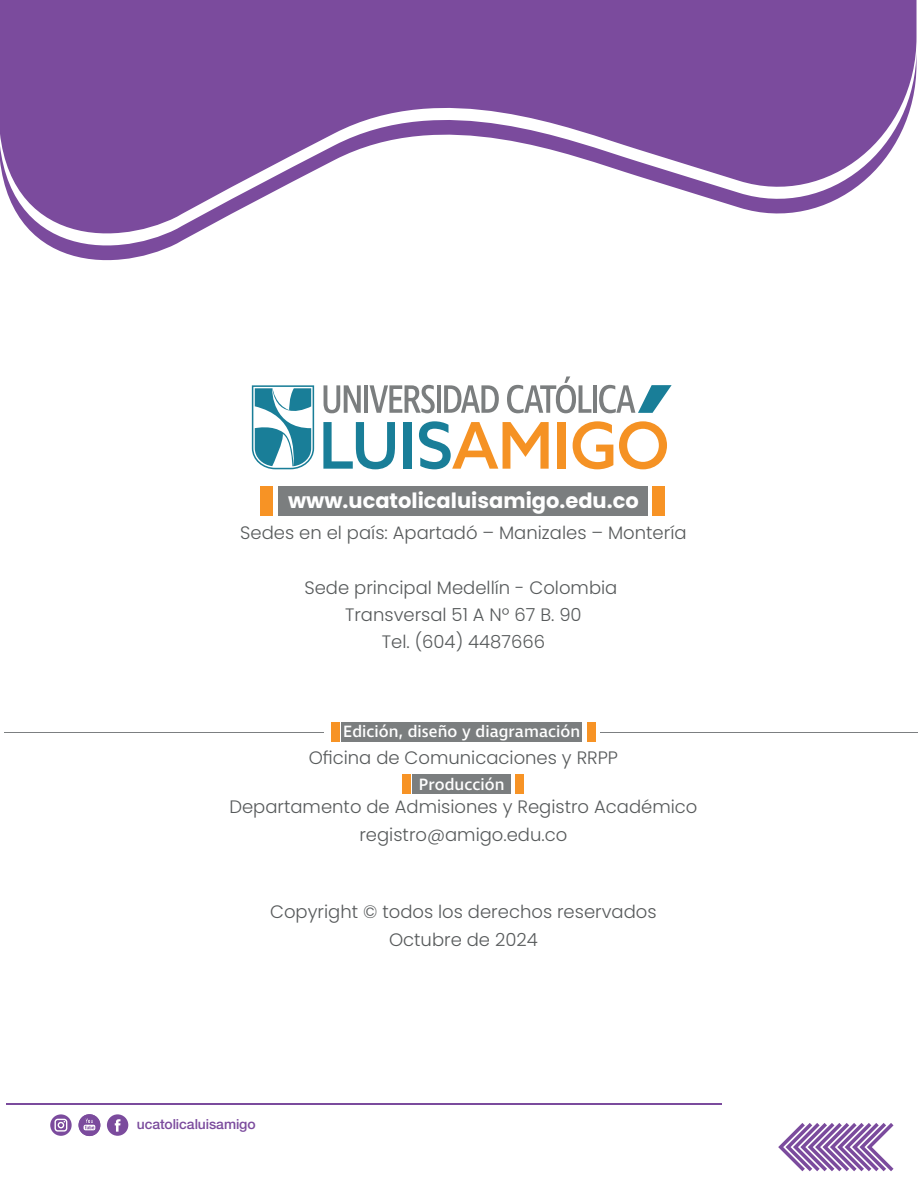
<style>
.page{position:relative;width:918px;height:1188px;background:#fff}
.page>*{position:absolute;margin:0;border:0;box-sizing:border-box;transform-origin:0 0}
.t1{font:700 21px "Poppins";color:#fff}
.t2{font:300 18px/27.3px "Poppins";color:#575a5b;text-align:center}
.t3{font:500 16.8px "Ingra";letter-spacing:.005em;color:#fff}
.t4{font:500 13.95px "Helvetica Neue LT Std";letter-spacing:-.005em;color:#7b4b9d}
</style>
<div class="page">
<hr style="left:7px;top:1104px;width:715px;height:1px;background:#7b4b9d">
<svg style="left:107px;top:1114px;width:21px;height:22px"></svg>
<svg style="left:50px;top:1114px;width:22px;height:22px"></svg>
<svg style="left:79px;top:1114px;width:21px;height:22px"></svg>
<div style="left:0;top:0;width:917px;height:49px;background:#7b4b9d"></div>
<svg style="left:0;top:49px;width:917px;height:212px;fill:#7b4b9d"></svg>
<svg style="left:778px;top:1123px;width:116px;height:48px"></svg>
<hr style="left:600px;top:732px;width:318px;height:1px;background:#7c7f81">
<hr style="left:4px;top:732px;width:320px;height:1px;background:#7c7f81">
<div style="left:260px;top:487px;width:13px;height:29px;background:#f79325"></div>
<div style="left:653px;top:487px;width:12px;height:29px;background:#f79325"></div>
<div style="left:278px;top:487px;width:370px;height:29px;background:#7b7e7f"></div>
<svg style="left:323px;top:422px;width:72px;height:47px"></svg>
<div style="left:404px;top:422px;width:8px;height:47px;background:#197e98"></div>
<svg style="left:419px;top:421px;width:130px;height:48px"></svg>
<div style="left:558px;top:422px;width:8px;height:47px;background:#f59224"></div>
<svg style="left:573px;top:421px;width:40px;height:48px"></svg>
<svg style="left:619px;top:421px;width:48px;height:48px"></svg>
<svg style="left:324px;top:385px;width:37px;height:28px"></svg>
<hr style="left:364px;top:385px;width:4px;height:28px;background:#7b7e7f">
<svg style="left:370px;top:385px;width:65px;height:28px"></svg>
<hr style="left:437px;top:385px;width:4px;height:28px;background:#7b7e7f">
<svg style="left:444px;top:385px;width:55px;height:28px"></svg>
<svg style="left:507px;top:376px;width:84px;height:37px"></svg>
<hr style="left:593px;top:385px;width:4px;height:28px;background:#7b7e7f">
<svg style="left:599px;top:385px;width:73px;height:28px"></svg>
<svg style="left:252px;top:385px;width:62px;height:84px"></svg>
<div style="left:588px;top:722px;width:8px;height:20px;background:#f79325"></div>
<div style="left:331px;top:722px;width:9px;height:20px;background:#f79325"></div>
<div style="left:341px;top:722px;width:241px;height:20px;background:#7b7e7f"></div>
<div style="left:515px;top:774px;width:8px;height:20px;background:#f79325"></div>
<div style="left:402px;top:774px;width:8px;height:20px;background:#f79325"></div>
<div style="left:413px;top:774px;width:98px;height:20px;background:#7b7e7f"></div>
<p class="t1" style="left:288px;top:488px;width:352px">www.ucatolicaluisamigo.edu.co</p>
<p class="t2" style="left:240px;top:519px;width:448px">Sedes en el país: Apartadó – Manizales – Montería</p>
<p class="t2" style="left:304px;top:574px;width:315px">Sede principal Medellín - Colombia<br>Transversal 51 A Nº 67 B. 90<br>Tel. (604) 4487666</p>
<p class="t3" style="left:343px;top:721px;width:239px">Edición, diseño y diagramación</p>
<p class="t3" style="left:419px;top:774px;width:87px">Producción</p>
<p class="t2" style="left:309px;top:744px;width:311px">Oficina de Comunicaciones y RRPP</p>
<p class="t2" style="left:229px;top:794px;width:470px">Departamento de Admisiones y Registro Académico registro@amigo.edu.co</p>
<p class="t2" style="left:270px;top:898px;width:388px">Copyright © todos los derechos reservados<br>Octubre de 2024</p>
<p class="t4" style="left:137px;top:1116px;width:120px">ucatolicaluisamigo</p>
</div>
